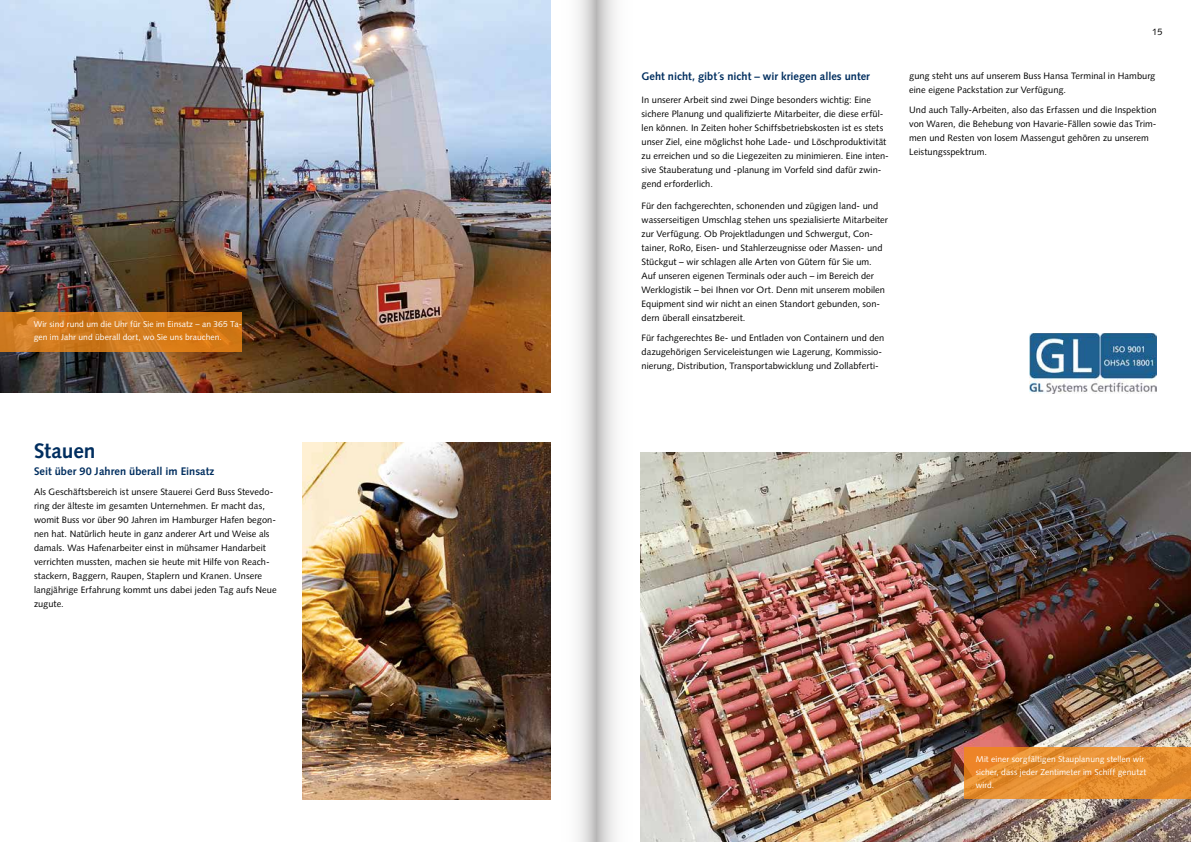
<style>
.page{position:relative;width:1191px;height:842px;background:#fff}
.page>*{position:absolute;margin:0;border:0;box-sizing:border-box;transform-origin:0 0}
.t1{font:700 21px "Syntax LT Std";letter-spacing:-.005em;color:#002e5f}
.t2{font:700 11px "Syntax LT Std";color:#002e5f}
.t3{font:9.2px/14px "Syntax LT Std";letter-spacing:.005em;color:#000}
.t4{font:8.5px/13px "Syntax LT Std";letter-spacing:.01em;color:#fff}
</style>
<div class="page">
<img style="left:641px;top:453px;width:550px;height:389px">
<img style="left:0;top:0;width:550px;height:392px">
<img style="left:302px;top:443px;width:248px;height:356px">
<img style="left:1029px;top:333px;width:127px;height:60px">
<svg style="left:964px;top:748px;width:227px;height:51px;background:#e68d2f"></svg>
<svg style="left:0;top:312px;width:242px;height:39px;background:#d17a1b"></svg>
<svg style="left:578px;top:0;width:38px;height:842px"></svg>
<p class="t4" style="left:34px;top:317px;width:210px">Wir sind rund um die Uhr für Sie im Einsatz – an 365 Ta&shy;gen im Jahr und überall dort, wo Sie uns brauchen.</p>
<h1 class="t1" style="left:34px;top:439px;width:63px">Stauen</h1>
<p class="t2" style="left:34px;top:465px;width:182px">Seit über 90 Jahren überall im Einsatz</p>
<p class="t3" style="left:34px;top:485px;width:244px">Als Geschäftsbereich ist unsere Stauerei Gerd Buss Stevedo&shy;ring der älteste im gesamten Unternehmen. Er macht das, womit Buss vor über 90 Jahren im Hamburger Hafen begon&shy;nen hat. Natürlich heute in ganz anderer Art und Weise als damals. Was Hafenarbeiter einst in mühsamer Handarbeit verrichten mussten, machen sie heute mit Hilfe von Reach&shy;stackern, Baggern, Raupen, Staplern und Kranen. Unsere langjährige Erfahrung kommt uns dabei jeden Tag aufs Neue zugute.</p>
<p class="t2" style="left:641px;top:70px;width:230px">Geht nicht, gibt´s nicht – wir kriegen alles unter</p>
<p class="t3" style="left:641px;top:92px;width:249px">In unserer Arbeit sind zwei Dinge besonders wichtig: Eine sichere Planung und qualifizierte Mitarbeiter, die diese erfül&shy;len können. In Zeiten hoher Schiffsbetriebskosten ist es stets unser Ziel, eine möglichst hohe Lade- und Löschproduktivität zu erreichen und so die Liegezeiten zu minimieren. Eine inten&shy;sive Stauberatung und -planung im Vorfeld sind dafür zwin&shy;gend erforderlich.</p>
<p class="t3" style="left:641px;top:199px;width:248px">Für den fachgerechten, schonenden und zügigen land- und wasserseitigen Umschlag stehen uns spezialisierte Mitarbeiter zur Verfügung. Ob Projektladungen und Schwergut, Con&shy;tainer, RoRo, Eisen- und Stahlerzeugnisse oder Massen- und Stückgut – wir schlagen alle Arten von Gütern für Sie um.<br>Auf unseren eigenen Terminals oder auch – im Bereich der Werklogistik – bei Ihnen vor Ort. Denn mit unserem mobilen Equipment sind wir nicht an einen Standort gebunden, son&shy;dern überall einsatzbereit.</p>
<p class="t3" style="left:641px;top:331px;width:244px">Für fachgerechtes Be- und Entladen von Containern und den dazugehörigen Serviceleistungen wie Lagerung, Kommissio&shy;nierung, Distribution, Transportabwicklung und Zollabferti-</p>
<p class="t3" style="left:1152px;top:25px;width:12px">15</p>
<p class="t3" style="left:909px;top:69px;width:248px">gung steht uns auf unserem Buss Hansa Terminal in Hamburg eine eigene Packstation zur Verfügung.</p>
<p class="t3" style="left:909px;top:102px;width:249px">Und auch Tally-Arbeiten, also das Erfassen und die Inspektion von Waren, die Behebung von Havarie-Fällen sowie das Trim&shy;men und Resten von losem Massengut gehören zu unserem Leistungsspektrum.</p>
<p class="t4" style="left:975px;top:752px;width:172px">Mit einer sorgfältigen Stauplanung stellen wir sicher, dass jeder Zentimeter im Schiff genutzt wird.</p>
</div>
